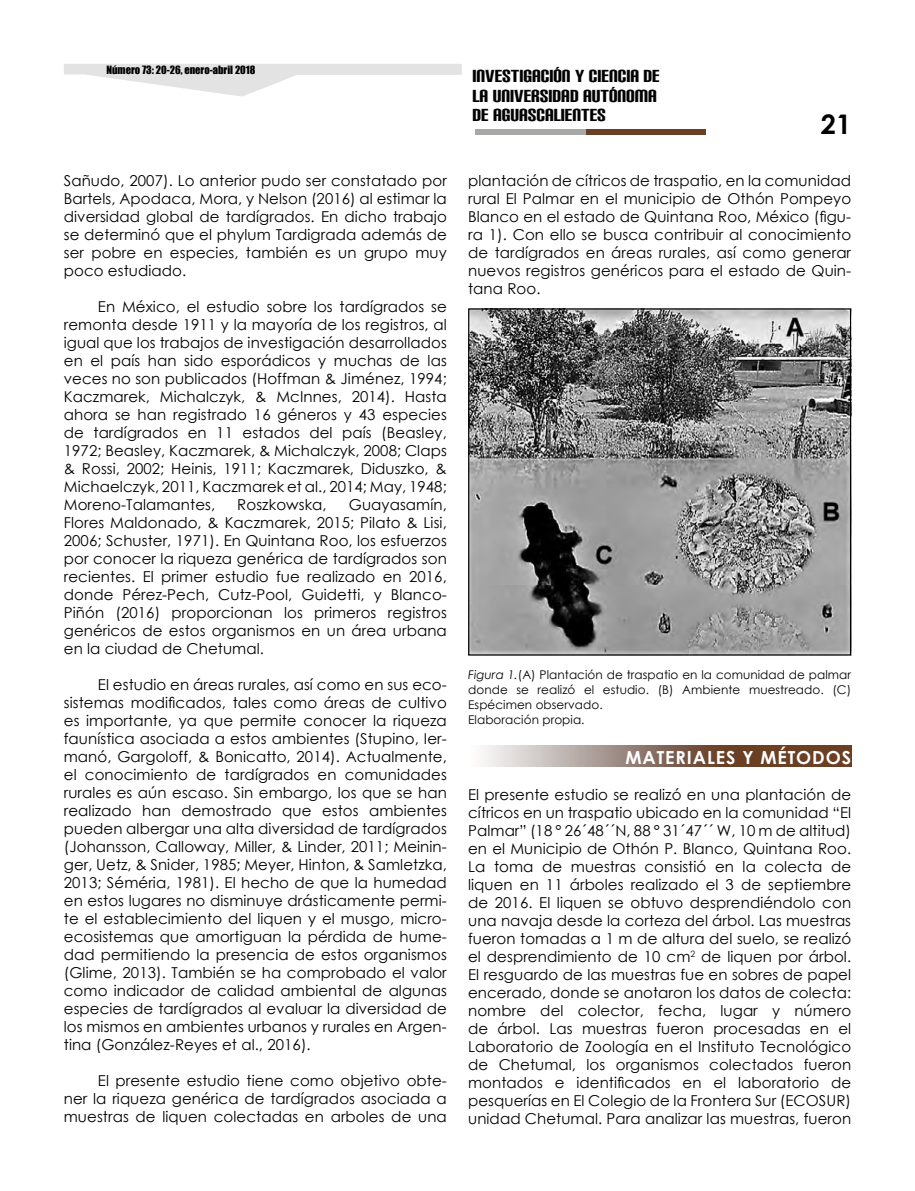
<style>
.page{position:relative;width:915px;height:1191px;background:#fff}
.page>*{position:absolute;margin:0;border:0;box-sizing:border-box;transform-origin:0 0}
.t1{font:700 27px "Century Gothic";color:#000}
.t2{font:21px/19.5px "Carbon Block";color:#000}
.t3{font:700 18px "Century Gothic";letter-spacing:.05em;color:#fff}
.t4{font:15px/18px "Century Gothic";letter-spacing:.005em;color:#000;text-align:justify}
.t5{font:12px/15px "Century Gothic";letter-spacing:.005em;color:#000}
.t6{font:10.5px "Impact";color:#000}
.s1{font-style:italic}
</style>
<div class="page">
<svg style="left:64px;top:64px;width:397px;height:33px"></svg>
<div style="left:475px;top:129px;width:213px;height:6px;background:#a8a8a7"></div>
<div style="left:586px;top:129px;width:119px;height:6px;background:#6b3f23"></div>
<svg style="left:483px;top:745px;width:367px;height:22px;background:#937869"></svg>
<img style="left:470px;top:310px;width:378px;height:343px">
<div style="left:468px;top:308px;width:382px;height:347px;border:1px solid #000"></div>
<p class="t6" style="left:106px;top:64px;width:151px">Número 73: 20-26, enero-abril 2018</p>
<p class="t4" style="left:64px;top:171px;width:384px">Sañudo, 2007). Lo anterior pudo ser constatado por Bartels, Apodaca, Mora, y Nelson (2016) al estimar la diversidad global de tardígrados. En dicho trabajo se determinó que el phylum Tardigrada además de ser pobre en especies, también es un grupo muy poco estudiado.</p>
<p class="t4" style="left:64px;top:297px;width:384px;text-indent:34px">En México, el estudio sobre los tardígrados se remonta desde 1911 y la mayoría de los registros, al igual que los trabajos de investigación desarrollados en el país han sido esporádicos y muchas de las veces no son publicados (Hoffman &amp; Jiménez, 1994; Kaczmarek, Michalczyk, &amp; McInnes, 2014). Hasta ahora se han registrado 16 géneros y 43 especies de tardígrados en 11 estados del país (Beasley, 1972; Beasley, Kaczmarek, &amp; Michalczyk, 2008; Claps &amp; Rossi, 2002; Heinis, 1911; Kaczmarek, Diduszko, &amp; Michaelczyk, 2011, Kaczmarek et al., 2014; May, 1948; Moreno-Talamantes,</p>
<p class="t4" style="left:64px;top:495px;width:384px;text-indent:285px">Guayasamín, Flores Maldonado, &amp; Kaczmarek, 2015; Pilato &amp; Lisi, 2006; Schuster, 1971). En Quintana Roo, los esfuerzos por conocer la riqueza genérica de tardígrados son recientes. El primer estudio fue realizado en 2016, donde Pérez-Pech, Cutz-Pool, Guidetti, y Blanco-Piñón (2016) proporcionan los primeros registros genéricos de estos organismos en un área urbana en la ciudad de Chetumal.</p>
<p class="t4" style="left:64px;top:675px;width:384px;text-indent:34px">El estudio en áreas rurales, así como en sus eco&shy;sistemas modificados, tales como áreas de cultivo es importante, ya que permite conocer la riqueza faunística asociada a estos ambientes (Stupino, Ier&shy;manó, Gargoloff, &amp; Bonicatto, 2014). Actualmente, el conocimiento de tardígrados en comunidades rurales es aún escaso. Sin embargo, los que se han realizado han demostrado que estos ambientes pueden albergar una alta diversidad de tardígrados (Johansson, Calloway, Miller, &amp; Linder, 2011; Meinin&shy;ger, Uetz, &amp; Snider, 1985; Meyer, Hinton, &amp; Samletzka, 2013; Séméria, 1981). El hecho de que la humedad en estos lugares no disminuye drásticamente permi&shy;te el establecimiento del liquen y el musgo, micro&shy;ecosistemas que amortiguan la pérdida de hume&shy;dad permitiendo la presencia de estos organismos (Glime, 2013). También se ha comprobado el valor como indicador de calidad ambiental de algunas especies de tardígrados al evaluar la diversidad de los mismos en ambientes urbanos y rurales en Argen&shy;tina (González-Reyes et al., 2016).</p>
<p class="t4" style="left:64px;top:1071px;width:384px;text-indent:34px">El presente estudio tiene como objetivo obte&shy;ner la riqueza genérica de tardígrados asociada a muestras de liquen colectadas en arboles de una</p>
<p class="t4" style="left:237px;top:495px;width:91px">Roszkowska,</p>
<h2 class="t2" style="left:472px;top:67px;width:189px">INVESTIGACIÓN Y CIENCIA DE<br>LA UNIVERSIDAD AUTÓNOMA<br>DE AGUASCALIENTES</h2>
<h1 class="t1" style="left:820px;top:107px;width:32px">21</h1>
<p class="t4" style="left:468px;top:171px;width:384px">plantación de cítricos de traspatio, en la comunidad rural El Palmar en el municipio de Othón Pompeyo Blanco en el estado de Quintana Roo, México (figu&shy;ra 1). Con ello se busca contribuir al conocimiento de tardígrados en áreas rurales, así como generar nuevos registros genéricos para el estado de Quin&shy;tana Roo.</p>
<p class="t5" style="left:468px;top:666px;width:384px"><span class="s1">Figura 1.</span>(A) Plantación de traspatio en la comunidad de palmar donde se realizó el estudio. (B) Ambiente muestreado. (C)<br>Espécimen observado.<br>Elaboración propia.</p>
<p class="t3" style="left:625px;top:745px;width:227px">MATERIALES Y MÉTODOS</p>
<p class="t4" style="left:468px;top:785px;width:384px">El presente estudio se realizó en una plantación de cítricos en un traspatio ubicado en la comunidad “El Palmar” (18 ° 26´48´´N, 88 ° 31´47´´ W, 10 m de altitud) en el Municipio de Othón P. Blanco, Quintana Roo.<br>La toma de muestras consistió en la colecta de liquen en 11 árboles realizado el 3 de septiembre de 2016. El liquen se obtuvo desprendiéndolo con una navaja desde la corteza del árbol. Las muestras fueron tomadas a 1 m de altura del suelo, se realizó el desprendimiento de 10 cm<sup>2</sup> de liquen por árbol.<br>El resguardo de las muestras fue en sobres de papel encerado, donde se anotaron los datos de colecta: nombre del colector, fecha, lugar y número de árbol. Las muestras fueron procesadas en el Laboratorio de Zoología en el Instituto Tecnológico de Chetumal, los organismos colectados fueron montados e identificados en el laboratorio de pesquerías en El Colegio de la Frontera Sur (ECOSUR) unidad Chetumal. Para analizar las muestras, fueron</p>
</div>
